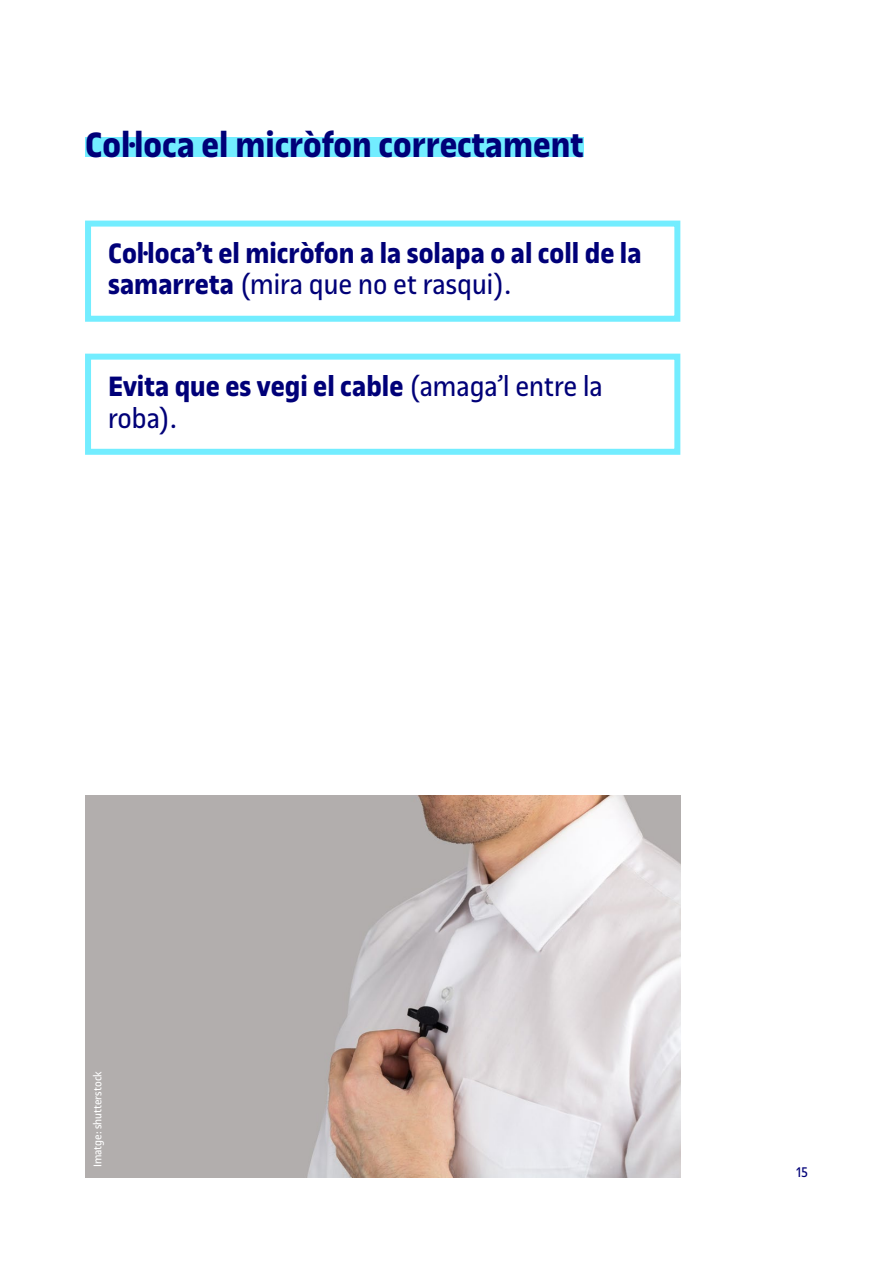
<style>
.page{position:relative;width:893px;height:1263px;background:#fff}
.page>*{position:absolute;margin:0;border:0;box-sizing:border-box;transform-origin:0 0}
.t1{font:700 37.5px "UOC Sans";color:#000078}
.t2{font:700 30px/31.5px "UOC Sans";color:#000078}
.t3{font:15px "UOC Sans";color:#000078}
.t4{font:12px "UOC Sans";color:#fff}
.s1{font-weight:400}
</style>
<div class="page">
<div style="left:85px;top:221px;width:595px;height:101px;border:6px solid #73edff"></div>
<div style="left:85px;top:354px;width:595px;height:101px;border:6px solid #73edff"></div>
<div style="left:85px;top:137px;width:498px;height:20px;background:#73edff"></div>
<img style="left:85px;top:795px;width:595px;height:383px">
<p class="t1" style="left:85px;top:123px;width:500px">Col·loca el micròfon correctament</p>
<p class="t2" style="left:108px;top:238px;width:535px">Col·loca’t el micròfon a la solapa o al coll de la samarreta <span class="s1">(mira que no et rasqui).</span></p>
<p class="t2" style="left:108px;top:371px;width:496px">Evita que es vegi el cable <span class="s1">(amaga’l entre la roba).</span></p>
<p class="t4" style="left:91px;top:1167px;width:98px;rotate:-90deg">Imatge: shutterstock</p>
<p class="t3" style="left:796px;top:1164px;width:13px">15</p>
</div>
